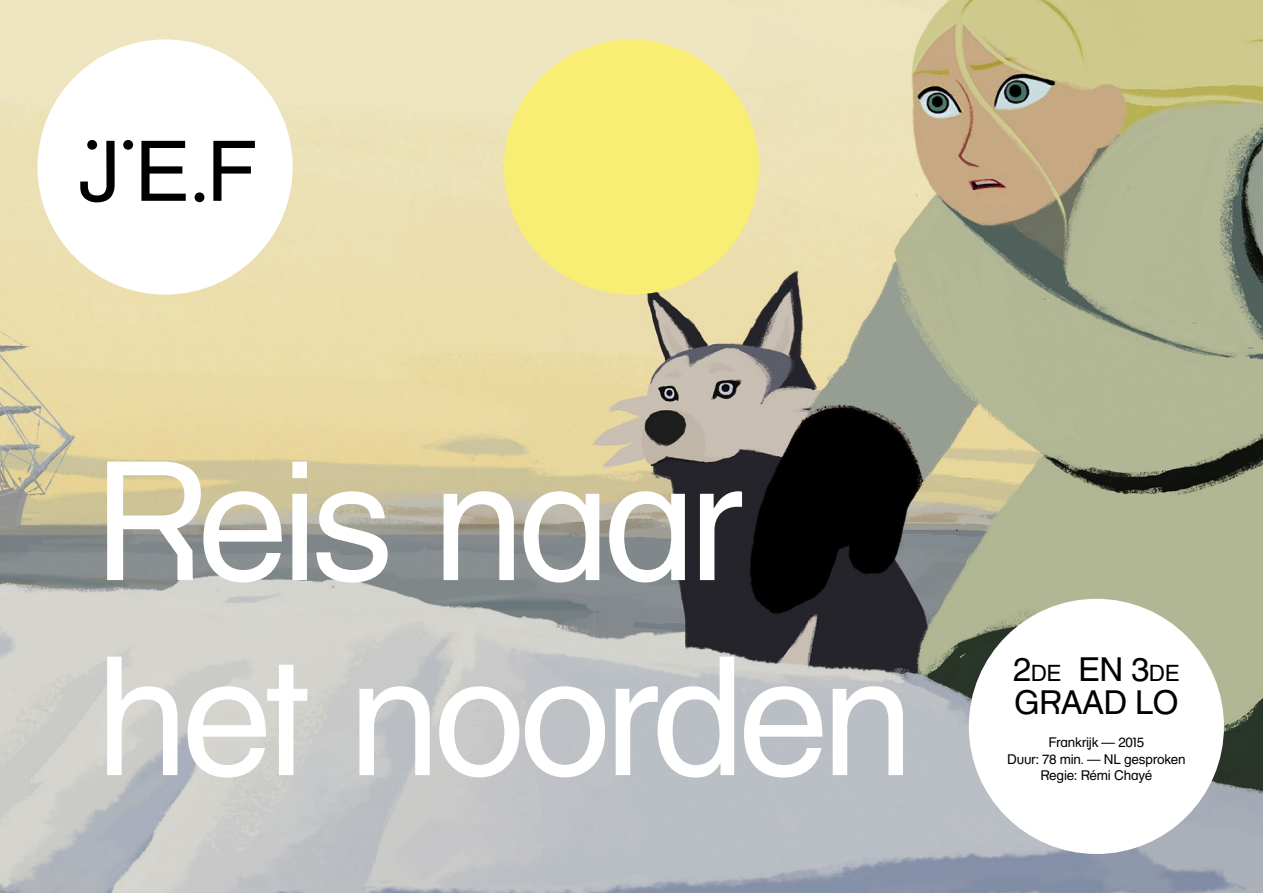
<style>
.page{position:relative;width:1263px;height:893px;background:#fff}
.page>*{position:absolute;margin:0;border:0;box-sizing:border-box;transform-origin:0 0}
.CVR_Filmtitel_130_pt{font:165px/195px "JEF";letter-spacing:-.045em;color:#fff}
.CVR_graad{font:33px "JEF";letter-spacing:-.02em;color:#000}
.CVR_info{font:13.5px "JEF";letter-spacing:-.015em;color:#000}
.s1{font-size:22.5px}
</style>
<div class="page">
<img style="left:0;top:0;width:1263px;height:893px">
<div style="left:38px;top:39px;width:255px;height:256px;background:#fff;border-radius:50%"></div>
<svg style="left:80px;top:140px;width:175px;height:62px"></svg>
<div style="left:504px;top:39px;width:255px;height:256px;background:#f8ee73;border-radius:50%"></div>
<div style="left:969px;top:599px;width:255px;height:255px;background:#fff;border-radius:50%"></div>
<p class="CVR_Filmtitel_130_pt" style="left:94px;top:423px;width:821px">Reis naar het noorden</p>
<p class="CVR_graad" style="left:1013px;top:650px;width:168px">2<span class="s1">DE</span> EN 3<span class="s1">DE</span></p>
<p class="CVR_graad" style="left:1014px;top:683px;width:166px">GRAAD LO</p>
<p class="CVR_info" style="left:1048px;top:734px;width:97px">Frankrijk — 2015</p>
<p class="CVR_info" style="left:1007px;top:751px;width:180px">Duur: 78 min. — NL gesproken</p>
<p class="CVR_info" style="left:1040px;top:767px;width:113px">Regie: Rémi Chayé</p>
</div>
